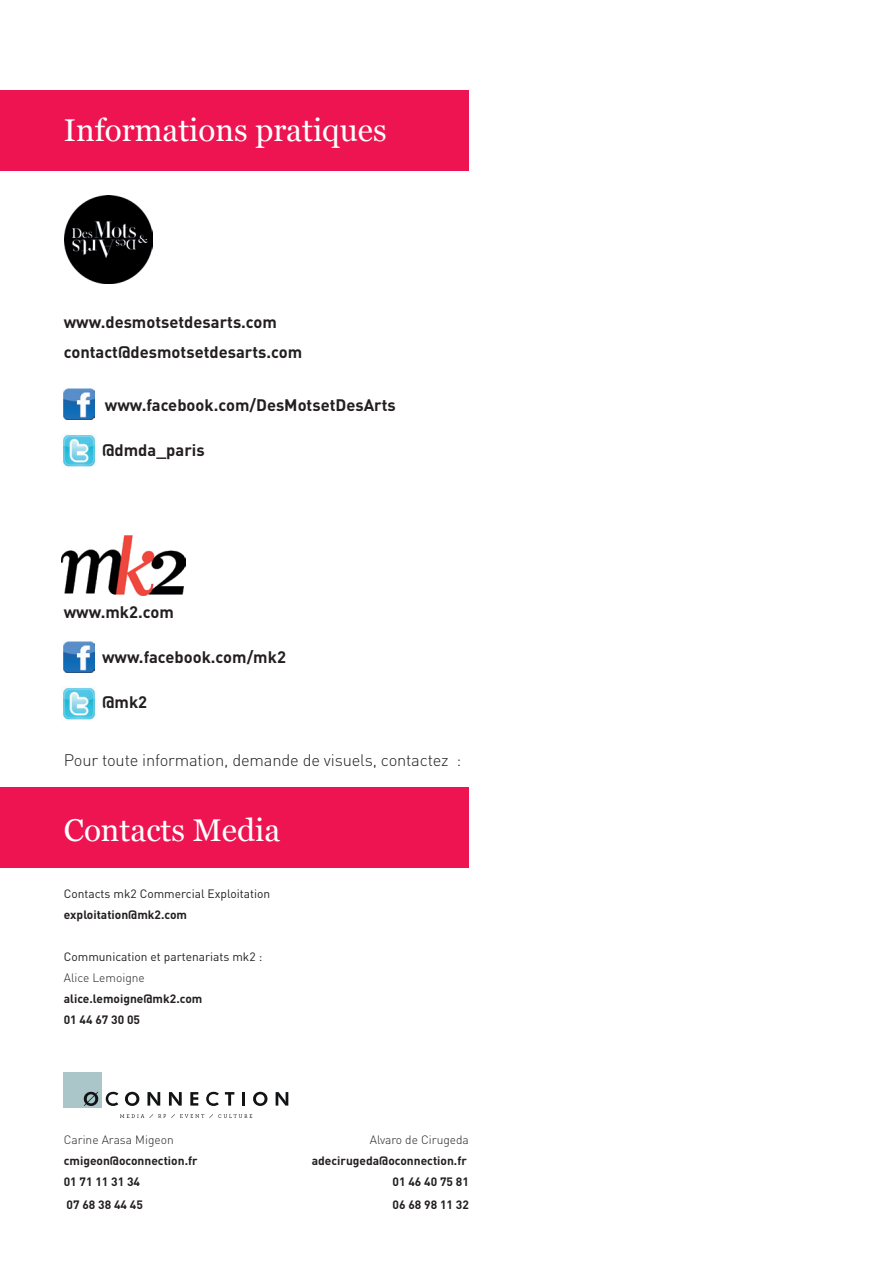
<style>
.page{position:relative;width:893px;height:1263px;background:#fff}
.page>*{position:absolute;margin:0;border:0;box-sizing:border-box;transform-origin:0 0}
.t1{font:31.5px "Georgia";color:#fff}
.t2{font:700 16.5px/30px "DIN";color:#231f20}
.t3{font:300 16.5px "DIN";letter-spacing:-.01em;color:#231f20}
.t4{font:700 12px/21px "DIN";color:#231f20}
.t5{font:12px "DIN";color:#231f20}
.t6{font:300 12px "DIN";color:#231f20}
</style>
<div class="page">
<div style="left:0;top:787px;width:469px;height:81px;background:#ed1451"></div>
<div style="left:0;top:90px;width:469px;height:81px;background:#ed1451"></div>
<img style="left:64px;top:389px;width:31px;height:31px">
<img style="left:63px;top:434px;width:32px;height:33px">
<div style="left:63px;top:1072px;width:38px;height:36px;background:#aac6c9"></div>
<svg style="left:120px;top:1114px;width:132px;height:4px"></svg>
<svg style="left:84px;top:1092px;width:14px;height:14px"></svg>
<svg style="left:125px;top:1092px;width:14px;height:14px"></svg>
<svg style="left:147px;top:1092px;width:13px;height:13px"></svg>
<svg style="left:169px;top:1092px;width:13px;height:13px"></svg>
<svg style="left:190px;top:1092px;width:8px;height:13px"></svg>
<svg style="left:225px;top:1092px;width:9px;height:13px"></svg>
<svg style="left:242px;top:1092px;width:3px;height:13px"></svg>
<svg style="left:253px;top:1092px;width:14px;height:14px"></svg>
<svg style="left:276px;top:1092px;width:12px;height:13px"></svg>
<svg style="left:106px;top:1092px;width:12px;height:14px"></svg>
<svg style="left:206px;top:1092px;width:13px;height:14px"></svg>
<img style="left:61px;top:535px;width:124px;height:60px">
<img style="left:64px;top:196px;width:88px;height:88px">
<img style="left:64px;top:642px;width:31px;height:31px">
<img style="left:63px;top:687px;width:32px;height:33px">
<h1 class="t1" style="left:64px;top:107px;width:325px">Informations pratiques</h1>
<h2 class="t2" style="left:64px;top:307px;width:240px">www.desmotsetdesarts.com contact@desmotsetdesarts.com</h2>
<h2 class="t2" style="left:105px;top:389px;width:292px">www.facebook.com/DesMotsetDesArts</h2>
<h2 class="t2" style="left:102px;top:434px;width:104px">@dmda_paris</h2>
<h2 class="t2" style="left:64px;top:596px;width:112px">www.mk2.com</h2>
<h2 class="t2" style="left:102px;top:641px;width:185px">www.facebook.com/mk2</h2>
<h2 class="t2" style="left:102px;top:686px;width:47px">@mk2</h2>
<h2 class="t3" style="left:64px;top:750px;width:399px">Pour toute information, demande de visuels, contactez :</h2>
<h1 class="t1" style="left:64px;top:807px;width:218px">Contacts Media</h1>
<p class="t5" style="left:64px;top:886px;width:208px">Contacts mk2 Commercial Exploitation</p>
<p class="t4" style="left:64px;top:904px;width:125px">exploitation@mk2.com</p>
<p class="t5" style="left:64px;top:949px;width:200px">Communication et partenariats mk2 :</p>
<p class="t6" style="left:64px;top:971px;width:83px">Alice Lemoigne</p>
<p class="t4" style="left:64px;top:988px;width:140px">alice.lemoigne@mk2.com<br>01 44 67 30 05</p>
<p class="t6" style="left:64px;top:1133px;width:112px">Carine Arasa Migeon</p>
<p class="t6" style="left:370px;top:1133px;width:100px">Alvaro de Cirugeda</p>
<p class="t4" style="left:64px;top:1150px;width:135px">cmigeon@oconnection.fr</p>
<p class="t4" style="left:312px;top:1150px;width:157px">adecirugeda@oconnection.fr</p>
<p class="t4" style="left:64px;top:1171px;width:78px">01 71 11 31 34</p>
<p class="t4" style="left:393px;top:1171px;width:78px">01 46 40 75 81</p>
<p class="t4" style="left:67px;top:1193px;width:78px">07 68 38 44 45</p>
<p class="t4" style="left:393px;top:1193px;width:78px">06 68 98 11 32</p>
</div>
